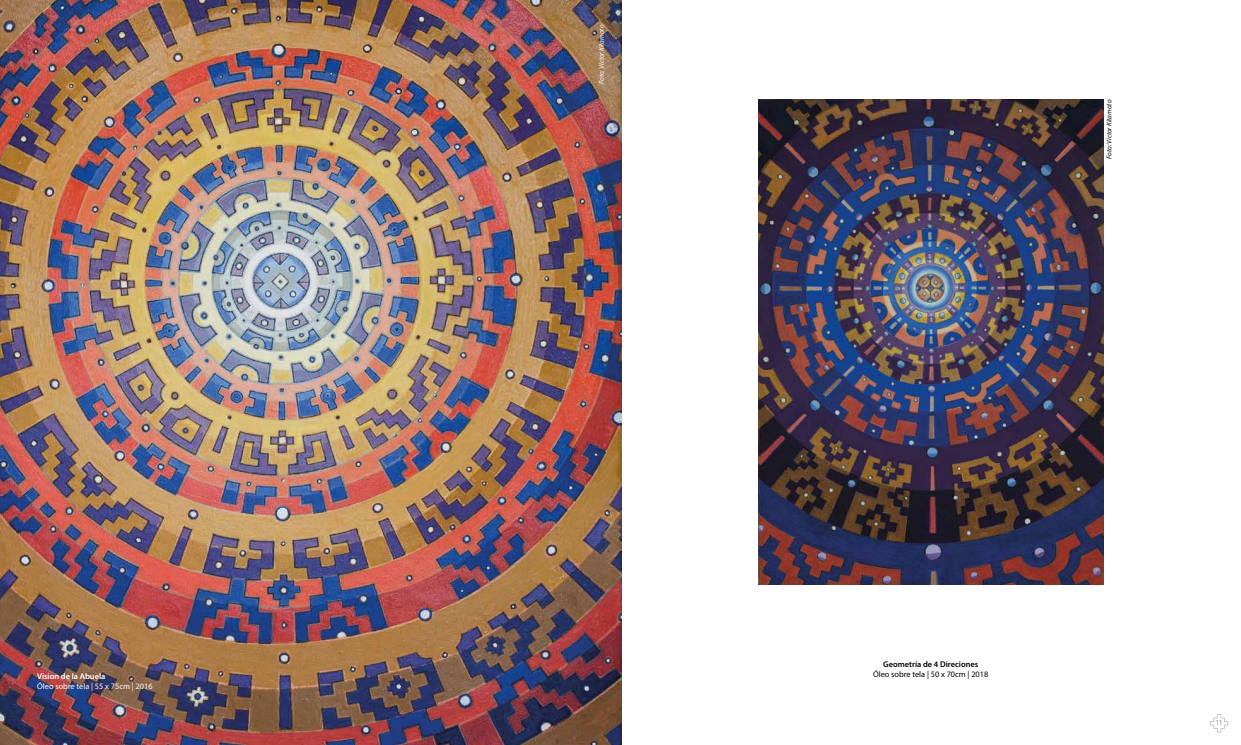
<style>
.page{position:relative;width:1241px;height:745px;background:#fff}
.page>*{position:absolute;margin:0;border:0;box-sizing:border-box;transform-origin:0 0}
.t1{font:8.31px "Myriad Pro";color:#fff}
.t2{font:8.31px "Myriad Pro";color:#000}
.t3{font:600 8.31px "Myriad Pro";color:#000}
.t4{font:600 8.31px "Myriad Pro";color:#fff}
.t5{font:7.88px "Myriad Pro";color:#9d9d9c}
.t6{font:italic 7px "Myriad Pro";color:#fff}
.t7{font:italic 7px "Myriad Pro";color:#000}
</style>
<div class="page">
<svg style="left:1210px;top:714px;width:17px;height:17px"></svg>
<img style="left:0;top:0;width:621px;height:744px">
<img style="left:758px;top:99px;width:344px;height:484px">
<p class="t4" style="left:37px;top:670px;width:70px">Vision de la Abuela</p>
<p class="t1" style="left:37px;top:680px;width:117px">Óleo sobre tela | 55 x 75cm | 2016</p>
<p class="t6" style="left:597px;top:84px;width:61px;rotate:-90deg">Foto: Victor Kitamoto</p>
<p class="t7" style="left:1104px;top:159px;width:61px;rotate:-90deg">Foto: Victor Kitamoto</p>
<p class="t3" style="left:883px;top:658px;width:96px">Geometria de 4 Direciones</p>
<p class="t2" style="left:872px;top:668px;width:117px">Óleo sobre tela | 50 x 70cm | 2018</p>
<p class="t5" style="left:1215px;top:717px;width:9px">11</p>
</div>
